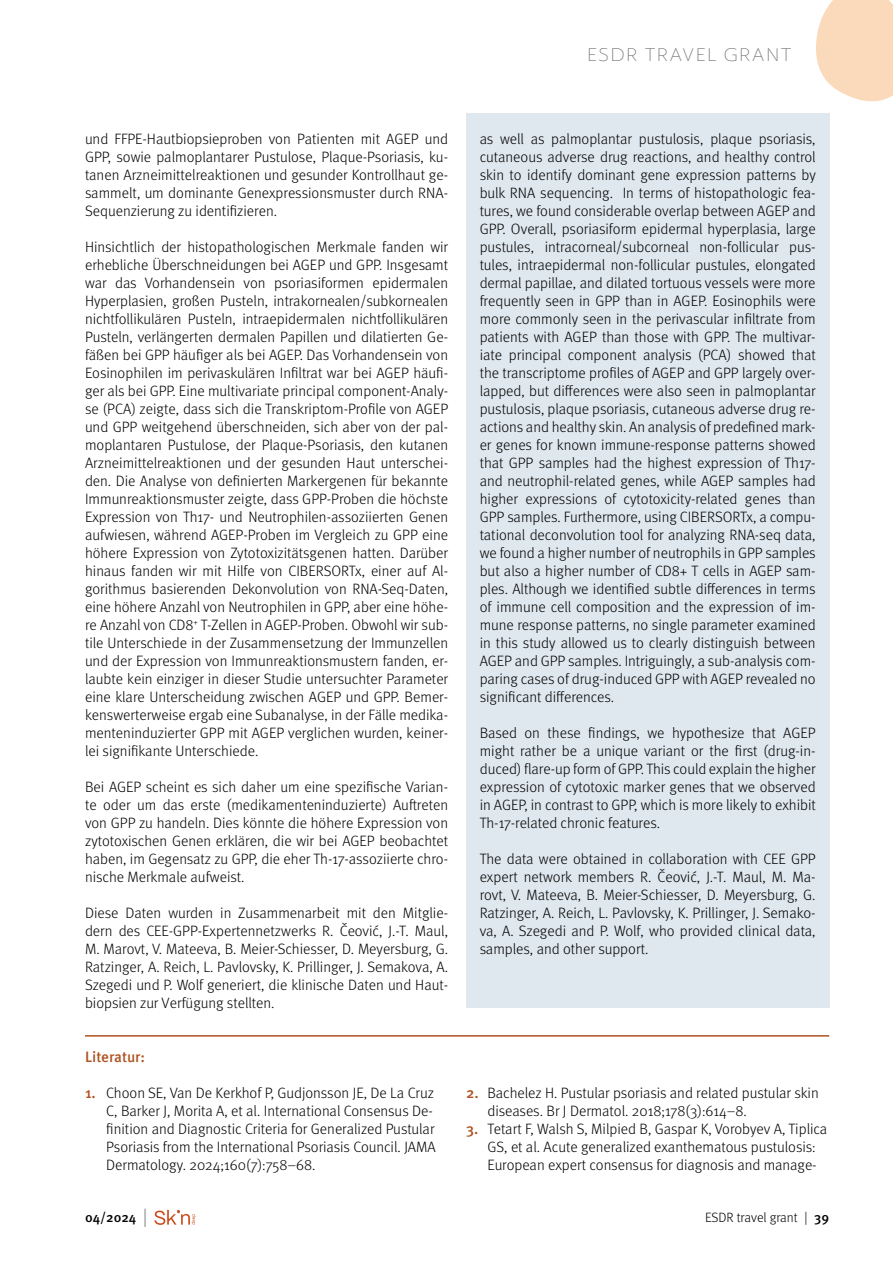
<style>
.page{position:relative;width:893px;height:1263px;background:#fff}
.page>*{position:absolute;margin:0;border:0;box-sizing:border-box;transform-origin:0 0}
.t1{font:300 expanded 18px "Ainslie Sans";letter-spacing:.05em;color:#706f6f}
.t2{font:300 15px/18px "Meta Pro";color:#000;text-align:justify}
.t3{font:500 15px "Meta Pro";letter-spacing:-.005em;color:#af521f}
.t4{font:300 13.5px "Meta Pro";letter-spacing:-.005em;color:#000}
.t5{font:500 13.5px "Meta Pro";color:#000}
.s1{font-weight:500;color:#af521f}
.s2{font-weight:300;font-size:18.9px;color:#706f6f}
.s3{font-weight:500}
</style>
<div class="page">
<svg style="left:816px;top:0;width:77px;height:102px;background:#fbdec3"></svg>
<svg style="left:154px;top:1210px;width:42px;height:15px"></svg>
<div style="left:466px;top:114px;width:363px;height:894px;background:#dfe8ef"></div>
<hr style="left:85px;top:1035px;width:744px;height:1px;background:#af521f">
<p class="t2" style="left:85px;top:129px;width:365px">und FFPE-Hautbiopsieproben von Patienten mit AGEP und GPP, sowie palmoplantarer Pustulose, Plaque-Psoriasis, ku&shy;tanen Arzneimittelreaktionen und gesunder Kontrollhaut ge&shy;sammelt, um dominante Genexpressionsmuster durch RNA-Sequenzierung zu identifizieren.</p>
<p class="t2" style="left:85px;top:237px;width:365px">Hinsichtlich der histopathologischen Merkmale fanden wir erhebliche Überschneidungen bei AGEP und GPP. Insgesamt war das Vorhandensein von psoriasiformen epidermalen Hyperplasien, großen Pusteln, intrakornealen/subkornealen nichtfollikulären Pusteln, intraepidermalen nichtfollikulären Pusteln, verlängerten dermalen Papillen und dilatierten Ge&shy;fäßen bei GPP häufiger als bei AGEP. Das Vorhandensein von Eosinophilen im perivaskulären Infiltrat war bei AGEP häufi&shy;ger als bei GPP. Eine multivariate principal component-Analy&shy;se (PCA) zeigte, dass sich die Transkriptom-Profile von AGEP und GPP weitgehend überschneiden, sich aber von der pal&shy;moplantaren Pustulose, der Plaque-Psoriasis, den kutanen Arzneimittelreaktionen und der gesunden Haut unterschei&shy;den. Die Analyse von definierten Markergenen für bekannte Immunreaktionsmuster zeigte, dass GPP-Proben die höchste Expression von Th17- und Neutrophilen-assoziierten Genen aufwiesen, während AGEP-Proben im Vergleich zu GPP eine höhere Expression von Zytotoxizitätsgenen hatten. Darüber hinaus fanden wir mit Hilfe von CIBERSORTx, einer auf Al&shy;gorithmus basierenden Dekonvolution von RNA-Seq-Daten, eine höhere Anzahl von Neutrophilen in GPP, aber eine höhe&shy;re Anzahl von CD8<sup>+</sup> T-Zellen in AGEP-Proben. Obwohl wir sub&shy;tile Unterschiede in der Zusammensetzung der Immunzellen und der Expression von Immunreaktionsmustern fanden, er&shy;laubte kein einziger in dieser Studie untersuchter Parameter eine klare Unterscheidung zwischen AGEP und GPP. Bemer&shy;kenswerterweise ergab eine Subanalyse, in der Fälle medika&shy;menteninduzierter GPP mit AGEP verglichen wurden, keiner&shy;lei signifikante Unterschiede.</p>
<p class="t2" style="left:85px;top:777px;width:365px">Bei AGEP scheint es sich daher um eine spezifische Varian&shy;te oder um das erste (medikamenteninduzierte) Auftreten von GPP zu handeln. Dies könnte die höhere Expression von zytotoxischen Genen erklären, die wir bei AGEP beobachtet haben, im Gegensatz zu GPP, die eher Th-17-assoziierte chro&shy;nische Merkmale aufweist.</p>
<p class="t2" style="left:85px;top:903px;width:365px">Diese Daten wurden in Zusammenarbeit mit den Mitglie&shy;dern des CEE-GPP-Expertennetzwerks R. Čeović, J.-T. Maul, M. Marovt, V. Mateeva, B. Meier-Schiesser, D. Meyersburg, G.<br>Ratzinger, A. Reich, L. Pavlovsky, K. Prillinger, J. Semakova, A.<br>Szegedi und P. Wolf generiert, die klinische Daten und Haut&shy;biopsien zur Verfügung stellten.</p>
<p class="t1" style="left:587px;top:44px;width:37px">ESDR</p>
<p class="t1" style="left:645px;top:44px;width:148px">TRAVEL G RANT</p>
<p class="t2" style="left:480px;top:129px;width:338px">as well as palmoplantar pustulosis, plaque psoriasis, cutaneous adverse drug reactions, and healthy control skin to identify dominant gene expression patterns by bulk RNA sequencing. In terms of histopathologic fea&shy;tures, we found considerable overlap between AGEP and GPP. Overall, psoriasiform epidermal hyperplasia, large pustules, intracorneal/subcorneal non-follicular pus&shy;tules, intraepidermal non-follicular pustules, elongated dermal papillae, and dilated tortuous vessels were more frequently seen in GPP than in AGEP. Eosinophils were more commonly seen in the perivascular infiltrate from patients with AGEP than those with GPP. The multivar&shy;iate principal component analysis (PCA) showed that the transcriptome profiles of AGEP and GPP largely over&shy;lapped, but differences were also seen in palmoplantar pustulosis, plaque psoriasis, cutaneous adverse drug re&shy;actions and healthy skin. An analysis of predefined mark&shy;er genes for known immune-response patterns showed that GPP samples had the highest expression of Th17- and neutrophil-related genes, while AGEP samples had higher expressions of cytotoxicity-related genes than GPP samples. Furthermore, using CIBERSORTx, a compu&shy;tational deconvolution tool for analyzing RNA-seq data, we found a higher number of neutrophils in GPP samples but also a higher number of CD8+ T cells in AGEP sam&shy;ples. Although we identified subtle differences in terms of immune cell composition and the expression of im&shy;mune response patterns, no single parameter examined in this study allowed us to clearly distinguish between AGEP and GPP samples. Intriguingly, a sub-analysis com&shy;paring cases of drug-induced GPP with AGEP revealed no significant differences.</p>
<p class="t2" style="left:480px;top:723px;width:338px">Based on these findings, we hypothesize that AGEP might rather be a unique variant or the first (drug-in&shy;duced) flare-up form of GPP. This could explain the higher expression of cytotoxic marker genes that we observed in AGEP, in contrast to GPP, which is more likely to exhibit Th-17-related chronic features.</p>
<p class="t2" style="left:480px;top:849px;width:337px">The data were obtained in collaboration with CEE GPP expert network members R. Čeović, J.-T. Maul, M. Ma&shy;rovt, V. Mateeva, B. Meier-Schiesser, D. Meyersburg, G.<br>Ratzinger, A. Reich, L. Pavlovsky, K. Prillinger, J. Semako&shy;va, A. Szegedi and P. Wolf, who provided clinical data, samples, and other support.</p>
<p class="t3" style="left:85px;top:1045px;width:61px">Literatur:</p>
<p class="t2" style="left:106px;top:1083px;width:331px;text-align:left;text-indent:-21px"><span class="s1">1.</span> Choon SE, Van De Kerkhof P, Gudjonsson JE, De La Cruz C, Barker J, Morita A, et al. International Consensus De&shy;finition and Diagnostic Criteria for Generalized Pustular Psoriasis from the International Psoriasis Council. JAMA Dermatology. 2024;160(7):758–68.</p>
<p class="t2" style="left:487px;top:1083px;width:333px;text-indent:-21px"><span class="s1">2.</span> Bachelez H. Pustular psoriasis and related pustular skin diseases. Br J Dermatol. 2018;178(3):614–8.</p>
<p class="t2" style="left:487px;top:1119px;width:341px;text-align:left;text-indent:-21px"><span class="s1">3.</span> Tetart F, Walsh S, Milpied B, Gaspar K, Vorobyev A, Tiplica<br>GS, et al. Acute generalized exanthematous pustulosis:<br>European expert consensus for diagnosis and manage-</p>
<p class="t5" style="left:85px;top:1206px;width:64px">04/2024 <span class="s2">|</span></p>
<p class="t4" style="left:705px;top:1208px;width:126px">ESDR travel grant | <span class="s3">39</span></p>
</div>
